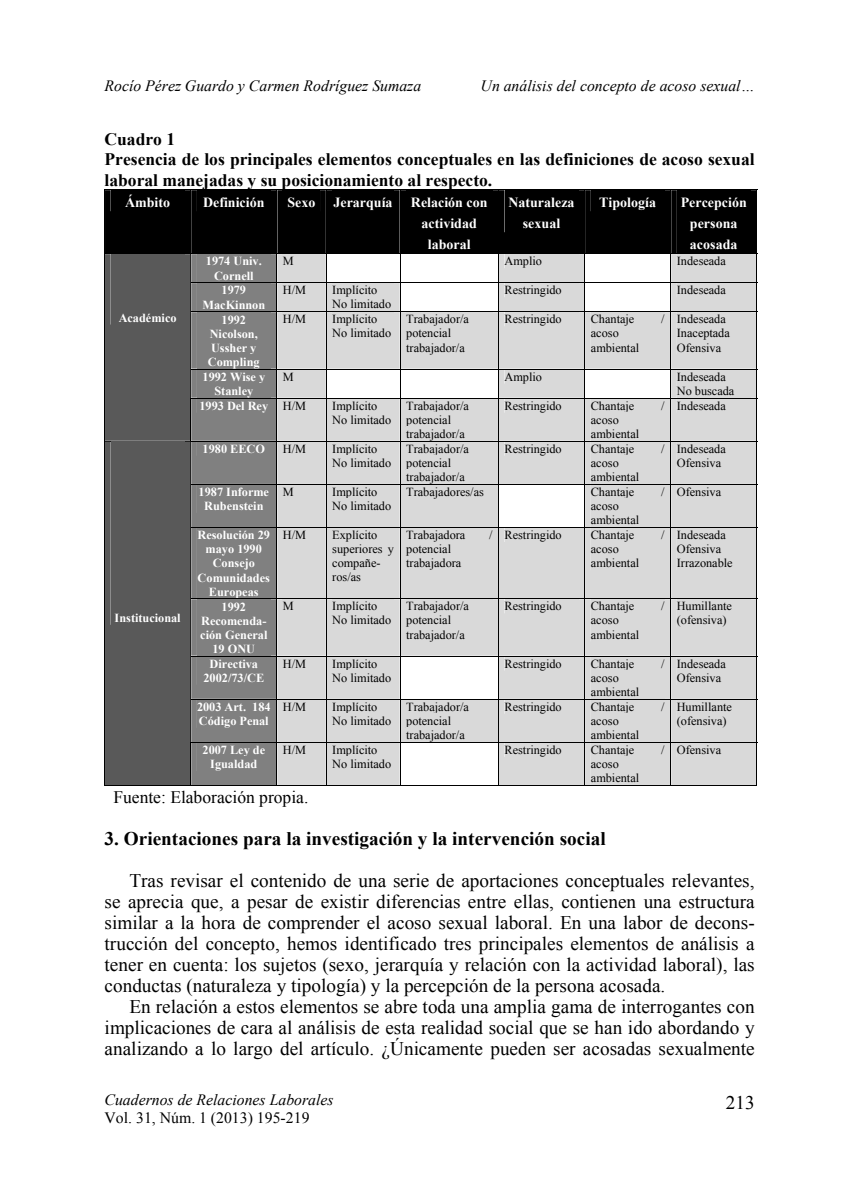
<style>
.page{position:relative;width:844px;height:1191px;background:#fff}
.page>*{position:absolute;margin:0;border:0;box-sizing:border-box;transform-origin:0 0}
.t1{font:19.25px/21px "Times New Roman";color:#000;text-align:justify}
.t2{font:700 19.25px "Times New Roman";color:#000}
.t3{font:700 17.5px/20.1px "Times New Roman";color:#000}
.t4{font:17.5px "Times New Roman";color:#000}
.t5{font:italic 15.75px "Times New Roman";color:#000}
.t6{font:15.75px "Times New Roman";color:#000}
.t7{font:700 14px/21px "Times New Roman";color:#fff;text-align:center}
.t8{font:12.25px/14px "Times New Roman";color:#000}
.t9{font:700 12.25px/14px "Times New Roman";color:#fff;text-align:center}
.s1{font-weight:400;color:#000}
</style>
<div class="page">
<svg style="left:104px;top:189px;width:653px;height:597px;background:#a5a5a5"></svg>
<p class="t5" style="left:105px;top:77px;width:318px">Rocío Pérez Guardo y Carmen Rodríguez Sumaza</p>
<p class="t5" style="left:480px;top:77px;width:275px">Un análisis del concepto de acoso sexual…</p>
<h2 class="t3" style="left:105px;top:129px;width:651px">Cuadro 1<br>Presencia de los principales elementos conceptuales en las definiciones de acoso sexual laboral manejadas y su posicionamiento al respecto.</h2>
<p class="t7" style="left:125px;top:192px;width:46px">Ámbito</p>
<p class="t7" style="left:203px;top:192px;width:63px">Definición</p>
<p class="t7" style="left:287px;top:192px;width:30px">Sexo</p>
<p class="t7" style="left:333px;top:192px;width:61px">Jerarquía</p>
<p class="t7" style="left:411px;top:192px;width:78px">Relación con actividad laboral</p>
<p class="t7" style="left:508px;top:192px;width:67px">Naturaleza sexual</p>
<p class="t7" style="left:599px;top:192px;width:58px">Tipología</p>
<p class="t7" style="left:680px;top:192px;width:68px">Percepción persona acosada</p>
<p class="t9" style="left:206px;top:254px;width:57px">1974 Univ.<br>Cornell</p>
<p class="t8" style="left:283px;top:254px;width:12px">M</p>
<p class="t8" style="left:504px;top:254px;width:39px">Amplio</p>
<p class="t8" style="left:677px;top:254px;width:51px">Indeseada</p>
<p class="t9" style="left:202px;top:283px;width:64px">1979<br>MacKinnon</p>
<p class="t8" style="left:283px;top:283px;width:25px">H/M</p>
<p class="t8" style="left:332px;top:283px;width:60px">Implícito<br>No limitado</p>
<p class="t8" style="left:504px;top:283px;width:59px">Restringido</p>
<p class="t8" style="left:677px;top:283px;width:51px">Indeseada</p>
<p class="t9" style="left:208px;top:312px;width:53px">1992<br>Nicolson,<br>Ussher y<br>Compling</p>
<p class="t8" style="left:283px;top:312px;width:25px">H/M</p>
<p class="t8" style="left:332px;top:312px;width:60px">Implícito<br>No limitado</p>
<p class="t8" style="left:406px;top:312px;width:64px">Trabajador/a potencial trabajador/a</p>
<p class="t8" style="left:504px;top:312px;width:59px">Restringido</p>
<p class="t8" style="left:591px;top:312px;width:45px">Chantaje</p>
<p class="t8" style="left:661px;top:312px;width:5px">/</p>
<p class="t9" style="left:119px;top:311px;width:59px">Académico</p>
<p class="t8" style="left:677px;top:312px;width:55px">Indeseada<br>Inaceptada<br>Ofensiva</p>
<p class="t8" style="left:591px;top:326px;width:50px">acoso ambiental</p>
<p class="t9" style="left:202px;top:370px;width:64px">1992 Wise y<br>Stanley</p>
<p class="t8" style="left:283px;top:369px;width:12px">M</p>
<p class="t8" style="left:504px;top:369px;width:39px">Amplio</p>
<p class="t8" style="left:677px;top:369px;width:59px">Indeseada<br>No buscada</p>
<p class="t9" style="left:115px;top:611px;width:68px">Institucional</p>
<p class="t9" style="left:199px;top:399px;width:108px">1993 Del Rey <span class="s1">H/M</span></p>
<p class="t8" style="left:332px;top:398px;width:60px">Implícito<br>No limitado</p>
<p class="t8" style="left:406px;top:398px;width:64px">Trabajador/a potencial trabajador/a</p>
<p class="t8" style="left:504px;top:398px;width:59px">Restringido</p>
<p class="t8" style="left:591px;top:398px;width:45px">Chantaje</p>
<p class="t8" style="left:661px;top:398px;width:5px">/</p>
<p class="t8" style="left:591px;top:413px;width:50px">acoso ambiental</p>
<p class="t9" style="left:203px;top:442px;width:64px">1980 EECO</p>
<p class="t8" style="left:283px;top:442px;width:25px">H/M</p>
<p class="t8" style="left:332px;top:442px;width:60px">Implícito<br>No limitado</p>
<p class="t8" style="left:406px;top:441px;width:64px">Trabajador/a potencial trabajador/a</p>
<p class="t8" style="left:504px;top:442px;width:59px">Restringido</p>
<p class="t8" style="left:591px;top:442px;width:45px">Chantaje</p>
<p class="t8" style="left:661px;top:442px;width:5px">/</p>
<p class="t8" style="left:591px;top:456px;width:50px">acoso ambiental</p>
<p class="t9" style="left:199px;top:485px;width:72px">1987 Informe<br>Rubenstein</p>
<p class="t8" style="left:283px;top:485px;width:12px">M</p>
<p class="t8" style="left:332px;top:485px;width:60px">Implícito<br>No limitado</p>
<p class="t8" style="left:406px;top:485px;width:79px">Trabajadores/as</p>
<p class="t8" style="left:591px;top:485px;width:45px">Chantaje</p>
<p class="t8" style="left:661px;top:485px;width:5px">/</p>
<p class="t8" style="left:591px;top:499px;width:50px">acoso ambiental</p>
<p class="t9" style="left:197px;top:528px;width:74px">Resolución 29 mayo 1990<br>Consejo<br>Comunidades<br>Europeas</p>
<p class="t8" style="left:283px;top:528px;width:25px">H/M</p>
<p class="t8" style="left:332px;top:528px;width:63px">Explícito superiores y compañe&shy;ros/as</p>
<p class="t8" style="left:406px;top:528px;width:61px">Trabajadora</p>
<p class="t8" style="left:489px;top:528px;width:5px">/</p>
<p class="t8" style="left:406px;top:542px;width:57px">potencial trabajadora</p>
<p class="t8" style="left:504px;top:528px;width:59px">Restringido</p>
<p class="t8" style="left:591px;top:528px;width:45px">Chantaje</p>
<p class="t8" style="left:661px;top:528px;width:5px">/</p>
<p class="t8" style="left:591px;top:542px;width:50px">acoso ambiental</p>
<p class="t9" style="left:200px;top:599px;width:69px">1992<br>Recomenda&shy;ción General<br>19 ONU</p>
<p class="t8" style="left:283px;top:599px;width:12px">M</p>
<p class="t8" style="left:332px;top:599px;width:60px">Implícito<br>No limitado</p>
<p class="t8" style="left:406px;top:599px;width:64px">Trabajador/a potencial trabajador/a</p>
<p class="t8" style="left:504px;top:599px;width:59px">Restringido</p>
<p class="t8" style="left:591px;top:599px;width:45px">Chantaje</p>
<p class="t8" style="left:661px;top:599px;width:5px">/</p>
<p class="t8" style="left:591px;top:613px;width:50px">acoso ambiental</p>
<p class="t9" style="left:203px;top:657px;width:62px">Directiva<br>2002/73/CE</p>
<p class="t8" style="left:283px;top:656px;width:25px">H/M</p>
<p class="t8" style="left:332px;top:656px;width:60px">Implícito<br>No limitado</p>
<p class="t8" style="left:504px;top:656px;width:59px">Restringido</p>
<p class="t8" style="left:591px;top:656px;width:45px">Chantaje</p>
<p class="t8" style="left:661px;top:656px;width:5px">/</p>
<p class="t8" style="left:591px;top:670px;width:50px">acoso ambiental</p>
<p class="t9" style="left:197px;top:700px;width:75px;text-align:left">2003 Art. 184<br>Código Penal</p>
<p class="t8" style="left:283px;top:700px;width:25px">H/M</p>
<p class="t8" style="left:332px;top:700px;width:60px">Implícito<br>No limitado</p>
<p class="t8" style="left:406px;top:700px;width:64px">Trabajador/a potencial trabajador/a</p>
<p class="t8" style="left:504px;top:700px;width:59px">Restringido</p>
<p class="t8" style="left:591px;top:700px;width:45px">Chantaje</p>
<p class="t8" style="left:661px;top:700px;width:5px">/</p>
<p class="t8" style="left:591px;top:714px;width:50px">acoso ambiental</p>
<p class="t9" style="left:202px;top:743px;width:64px">2007 Ley de<br>Igualdad</p>
<p class="t8" style="left:283px;top:743px;width:25px">H/M</p>
<p class="t8" style="left:332px;top:743px;width:60px">Implícito<br>No limitado</p>
<p class="t8" style="left:504px;top:743px;width:59px">Restringido</p>
<p class="t8" style="left:591px;top:743px;width:45px">Chantaje</p>
<p class="t8" style="left:661px;top:743px;width:5px">/</p>
<p class="t8" style="left:591px;top:757px;width:50px">acoso ambiental</p>
<p class="t8" style="left:677px;top:398px;width:51px">Indeseada</p>
<p class="t8" style="left:677px;top:442px;width:51px">Indeseada<br>Ofensiva</p>
<p class="t8" style="left:677px;top:485px;width:46px">Ofensiva</p>
<p class="t8" style="left:677px;top:528px;width:57px">Indeseada<br>Ofensiva<br>Irrazonable</p>
<p class="t8" style="left:677px;top:599px;width:57px">Humillante (ofensiva)</p>
<p class="t8" style="left:677px;top:656px;width:51px">Indeseada<br>Ofensiva</p>
<p class="t8" style="left:677px;top:700px;width:57px">Humillante (ofensiva)</p>
<p class="t8" style="left:677px;top:743px;width:46px">Ofensiva</p>
<h2 class="t4" style="left:113px;top:787px;width:196px">Fuente: Elaboración propia.</h2>
<h1 class="t2" style="left:105px;top:827px;width:503px">3. Orientaciones para la investigación y la intervención social</h1>
<p class="t1" style="left:105px;top:870px;width:651px;text-indent:25px">Tras revisar el contenido de una serie de aportaciones conceptuales relevantes, se aprecia que, a pesar de existir diferencias entre ellas, contienen una estructura similar a la hora de comprender el acoso sexual laboral. En una labor de decons&shy;trucción del concepto, hemos identificado tres principales elementos de análisis a tener en cuenta: los sujetos (sexo, jerarquía y relación con la actividad laboral), las conductas (naturaleza y tipología) y la percepción de la persona acosada.</p>
<p class="t1" style="left:105px;top:996px;width:651px;text-indent:25px">En relación a estos elementos se abre toda una amplia gama de interrogantes con implicaciones de cara al análisis de esta realidad social que se han ido abordando y analizando a lo largo del artículo. ¿Únicamente pueden ser acosadas sexualmente</p>
<p class="t5" style="left:105px;top:1091px;width:230px">Cuadernos de Relaciones Laborales</p>
<p class="t6" style="left:105px;top:1109px;width:206px">Vol. 31, Núm. 1 (2013) 195-219</p>
<h1 class="t1" style="left:725px;top:1091px;width:30px">213</h1>
</div>
